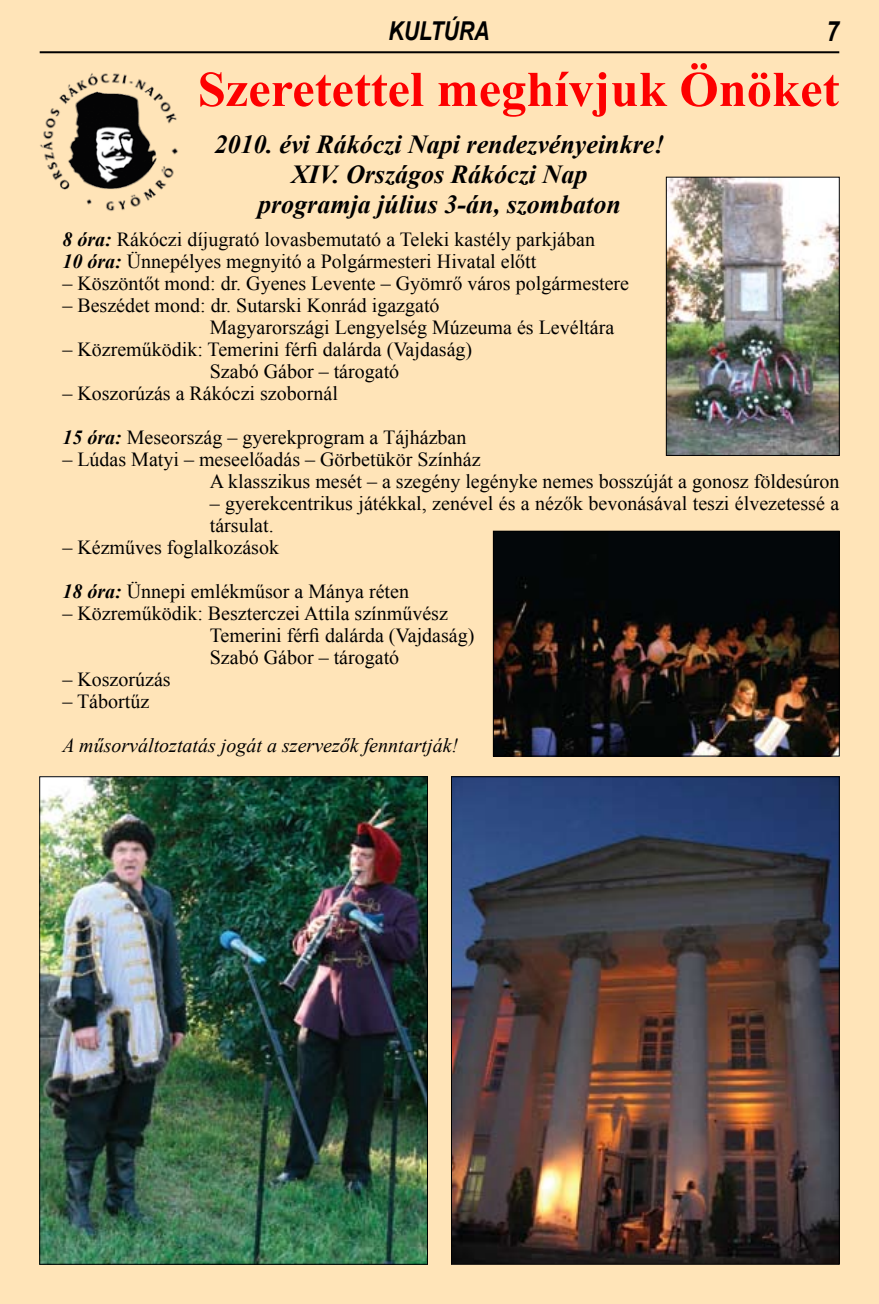
<style>
.page{position:relative;width:879px;height:1304px;background:#ffe4b8}
.page>*{position:absolute;margin:0;border:0;box-sizing:border-box;transform-origin:0 0}
.t1{font:700 50px "Times New Roman";color:#fd0000}
.t2{font:italic 700 28px "Arial Narrow";color:#000}
.t3{font:italic 700 26px/30px "Times New Roman";color:#000;text-align:center}
.t4{font:italic 700 26px "Arial Narrow";color:#000}
.t5{font:20px/22px "Times New Roman";color:#000}
.t6{font:italic 20px "Times New Roman";color:#000}
.s1{font-weight:700;font-style:italic}
</style>
<div class="page">
<hr style="left:40px;top:51px;width:799px;height:2px;background:#000">
<img style="left:668px;top:179px;width:170px;height:275px">
<div style="left:666px;top:177px;width:174px;height:279px;border:1px solid #000"></div>
<img style="left:495px;top:533px;width:343px;height:222px">
<div style="left:493px;top:531px;width:347px;height:226px;border:1px solid #000"></div>
<img style="left:41px;top:778px;width:385px;height:485px">
<img style="left:453px;top:778px;width:385px;height:485px">
<img style="left:40px;top:73px;width:138px;height:138px">
<h3 class="t4" style="left:388px;top:15px;width:103px">KULTÚRA</h3>
<h2 class="t2" style="left:826px;top:14px;width:14px">7</h2>
<h1 class="t1" style="left:198px;top:55px;width:643px">Szeretettel meghívjuk Önöket</h1>
<h3 class="t3" style="left:214px;top:129px;width:451px">2010. évi Rákóczi Napi rendezvényeinkre!<br>XIV. Országos Rákóczi Nap<br>programja július 3-án, szombaton</h3>
<p class="t5" style="left:62px;top:228px;width:534px"><span class="s1">8 óra:</span> Rákóczi díjugrató lovasbemutató a Teleki kastély parkjában<br><span class="s1">10 óra:</span> Ünnepélyes megnyitó a Polgármesteri Hivatal előtt</p>
<p class="t5" style="left:62px;top:272px;width:568px">– Köszöntőt mond: dr. Gyenes Levente – Gyömrő város polgármestere</p>
<p class="t5" style="left:210px;top:294px;width:406px;text-indent:-147px">– Beszédet mond: dr. Sutarski Konrád igazgató<br>Magyarországi Lengyelség Múzeuma és Levéltára</p>
<p class="t5" style="left:210px;top:338px;width:264px;text-indent:-147px">– Közreműködik: Temerini férfi dalárda (Vajdaság)<br>Szabó Gábor – tárogató</p>
<p class="t5" style="left:62px;top:382px;width:277px">– Koszorúzás a Rákóczi szobornál</p>
<p class="t5" style="left:62px;top:426px;width:405px"><span class="s1">15 óra:</span> Meseország – gyerekprogram a Tájházban</p>
<p class="t5" style="left:210px;top:448px;width:631px;text-indent:-147px">– Lúdas Matyi – meseelőadás – Görbetükör Színház<br>A klasszikus mesét – a szegény legényke nemes bosszúját a gonosz földesúron</p>
<p class="t5" style="left:210px;top:492px;width:631px">– gyerekcentrikus játékkal, zenével és a nézők bevonásával teszi élvezetessé a társulat.</p>
<p class="t5" style="left:62px;top:536px;width:218px">– Kézműves foglalkozások</p>
<p class="t5" style="left:62px;top:580px;width:348px"><span class="s1">18 óra:</span> Ünnepi emlékműsor a Mánya réten</p>
<p class="t5" style="left:210px;top:602px;width:266px;text-indent:-147px">– Közreműködik: Beszterczei Attila színművész<br>Temerini férfi dalárda (Vajdaság)<br>Szabó Gábor – tárogató</p>
<p class="t5" style="left:62px;top:668px;width:110px">– Koszorúzás</p>
<p class="t5" style="left:62px;top:690px;width:88px">– Tábortűz</p>
<p class="t6" style="left:62px;top:732px;width:397px">A műsorváltoztatás jogát a szervezők fenntartják!</p>
</div>
